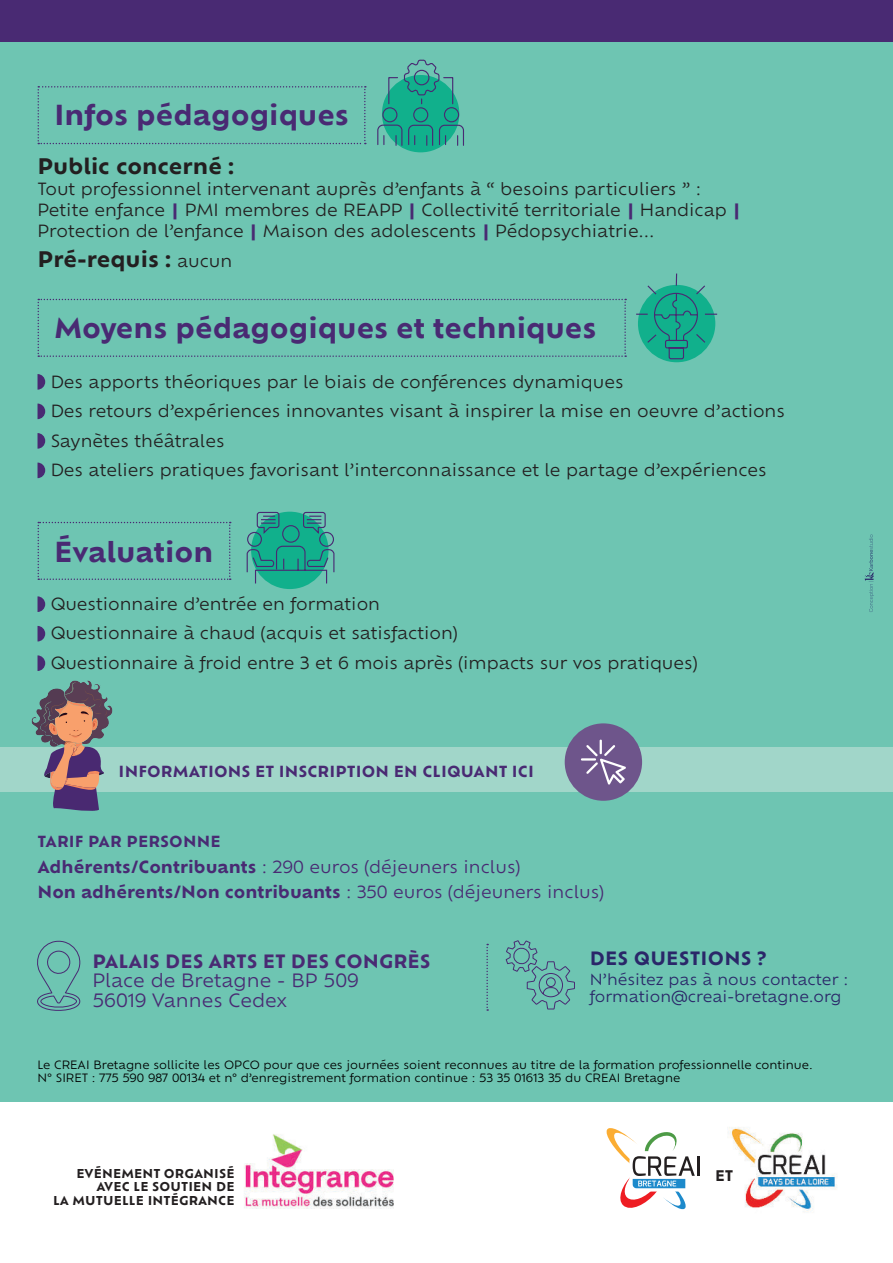
<style>
.page{position:relative;width:893px;height:1263px;background:#fff}
.page>*{position:absolute;margin:0;border:0;box-sizing:border-box;transform-origin:0 0}
.t1{font:700 27px "Ofelia Text";color:#492a73}
.t2{font:700 21px "Ofelia Text";color:#231f20}
.t3{font:18px/19.5px "Ofelia Text";color:#492a73}
.t4{font:700 18px "Ofelia Text";color:#492a73}
.t5{font:700 18px "Ofelia Text";letter-spacing:.01em;color:#2a2769}
.t6{font:16.5px/29.5px "Ofelia Text";color:#231f20}
.t7{font:16.5px/25.2px "Ofelia Text";color:#492a73}
.t8{font:15px/16.5px "Ofelia Text";color:#2a2769}
.t9{font:700 15px "Ofelia Text";letter-spacing:.01em;color:#492a73}
.t10{font:700 14.4px "Ofelia Text";color:#231f20}
.t11{font:700 12px/13.5px "Ofelia Text";letter-spacing:.01em;color:#231f20;text-align:right}
.t12{font:11.25px/13.5px "Ofelia Text";color:#000}
.s1{font-weight:700;color:#492a73}
.s2{font-weight:400;font-size:16.5px}
.s3{font-weight:700}
</style>
<div class="page">
<div style="left:0;top:0;width:893px;height:1101px;background:#6ec5b2"></div>
<svg style="left:606px;top:1128px;width:89px;height:82px"></svg>
<hr style="left:697px;top:1156px;width:3px;height:20px;background:#231f20">
<img style="left:728px;top:1127px;width:110px;height:85px">
<div style="left:382px;top:75px;width:77px;height:77px;background:#11b08c;border-radius:50%"></div>
<div style="left:0;top:747px;width:893px;height:45px;background:#a1d6c9"></div>
<svg style="left:865px;top:534px;width:9px;height:78px"></svg>
<div style="left:565px;top:723px;width:77px;height:78px;background:#6e558b;border-radius:50%"></div>
<svg style="left:581px;top:740px;width:45px;height:45px"></svg>
<svg style="left:38px;top:86px;width:328px;height:58px"></svg>
<svg style="left:38px;top:299px;width:588px;height:58px"></svg>
<svg style="left:38px;top:522px;width:193px;height:58px"></svg>
<svg style="left:38px;top:374px;width:7px;height:16px"></svg>
<svg style="left:38px;top:404px;width:7px;height:15px"></svg>
<svg style="left:38px;top:433px;width:7px;height:16px"></svg>
<svg style="left:38px;top:463px;width:7px;height:15px"></svg>
<svg style="left:38px;top:596px;width:7px;height:16px"></svg>
<svg style="left:38px;top:626px;width:7px;height:15px"></svg>
<svg style="left:38px;top:655px;width:7px;height:16px"></svg>
<div style="left:0;top:0;width:893px;height:41px;background:#492a73"></div>
<svg style="left:32px;top:680px;width:80px;height:131px"></svg>
<svg style="left:377px;top:59px;width:87px;height:87px"></svg>
<svg style="left:636px;top:273px;width:82px;height:87px"></svg>
<svg style="left:246px;top:511px;width:89px;height:74px"></svg>
<svg style="left:37px;top:940px;width:44px;height:71px"></svg>
<svg style="left:505px;top:940px;width:70px;height:70px"></svg>
<div style="left:546px;top:977px;width:10px;height:10px;border:1px solid #492a73;border-radius:50%"></div>
<svg style="left:486px;top:944px;width:2px;height:67px"></svg>
<img style="left:244px;top:1134px;width:150px;height:75px">
<h1 class="t1" style="left:54px;top:98px;width:296px">Infos pédagogiques</h1>
<p class="t2" style="left:38px;top:153px;width:199px">Public concerné :</p>
<p class="t6" style="left:38px;top:178px;width:705px;line-height:21px">Tout professionnel intervenant auprès d’enfants à “ besoins particuliers ” :<br>Petite enfance <span class="s1">|</span> PMI membres de REAPP <span class="s1">|</span> Collectivité territoriale <span class="s1">|</span> Handicap <span class="s1">|<br></span>Protection de l’enfance <span class="s1">|</span> Maison des adolescents <span class="s1">|</span> Pédopsychiatrie...</p>
<p class="t2" style="left:38px;top:245px;width:196px">Pré-requis : <span class="s2">aucun</span></p>
<h1 class="t1" style="left:54px;top:310px;width:544px">Moyens pédagogiques et techniques</h1>
<p class="t6" style="left:51px;top:366px;width:736px">Des apports théoriques par le biais de conférences dynamiques<br>Des retours d’expériences innovantes visant à inspirer la mise en oeuvre d’actions Saynètes théâtrales<br>Des ateliers pratiques favorisant l’interconnaissance et le partage d’expériences</p>
<h1 class="t1" style="left:54px;top:534px;width:161px">Évaluation</h1>
<p class="t6" style="left:51px;top:589px;width:648px">Questionnaire d’entrée en formation<br>Questionnaire à chaud (acquis et satisfaction)<br>Questionnaire à froid entre 3 et 6 mois après (impacts sur vos pratiques)</p>
<p class="t9" style="left:119px;top:761px;width:417px">INFORMATIONS ET INSCRIPTION EN CLIQUANT ICI</p>
<p class="t9" style="left:38px;top:832px;width:184px">TARIF PAR PERSONNE</p>
<p class="t7" style="left:38px;top:854px;width:568px"><span class="s3">Adhérents/Contribuants</span> : 290 euros (déjeuners inclus)<br><span class="s3">Non adhérents/Non contribuants</span> : 350 euros (déjeuners inclus)</p>
<p class="t4" style="left:92px;top:949px;width:340px">PALAIS DES ARTS ET DES CONGRÈS</p>
<p class="t3" style="left:92px;top:970px;width:268px">Place de Bretagne - BP 509<br>56019 Vannes Cedex</p>
<p class="t5" style="left:590px;top:946px;width:178px">DES QUESTIONS ?</p>
<p class="t8" style="left:590px;top:971px;width:260px">N’hésitez pas à nous contacter : formation@creai-bretagne.org</p>
<p class="t12" style="left:38px;top:1057px;width:777px">Le CREAI Bretagne sollicite les OPCO pour que ces journées soient reconnues au titre de la formation professionnelle continue.<br>N° SIRET : 775 590 987 00134 et n° d’enregistrement formation continue : 53 35 01613 35 du CREAI Bretagne</p>
<p class="t11" style="left:53px;top:1166px;width:183px">EVÉNEMENT ORGANISÉ<br>AVEC LE SOUTIEN DE<br>LA MUTUELLE INTÉGRANCE</p>
<p class="t10" style="left:715px;top:1167px;width:20px">ET</p>
</div>
